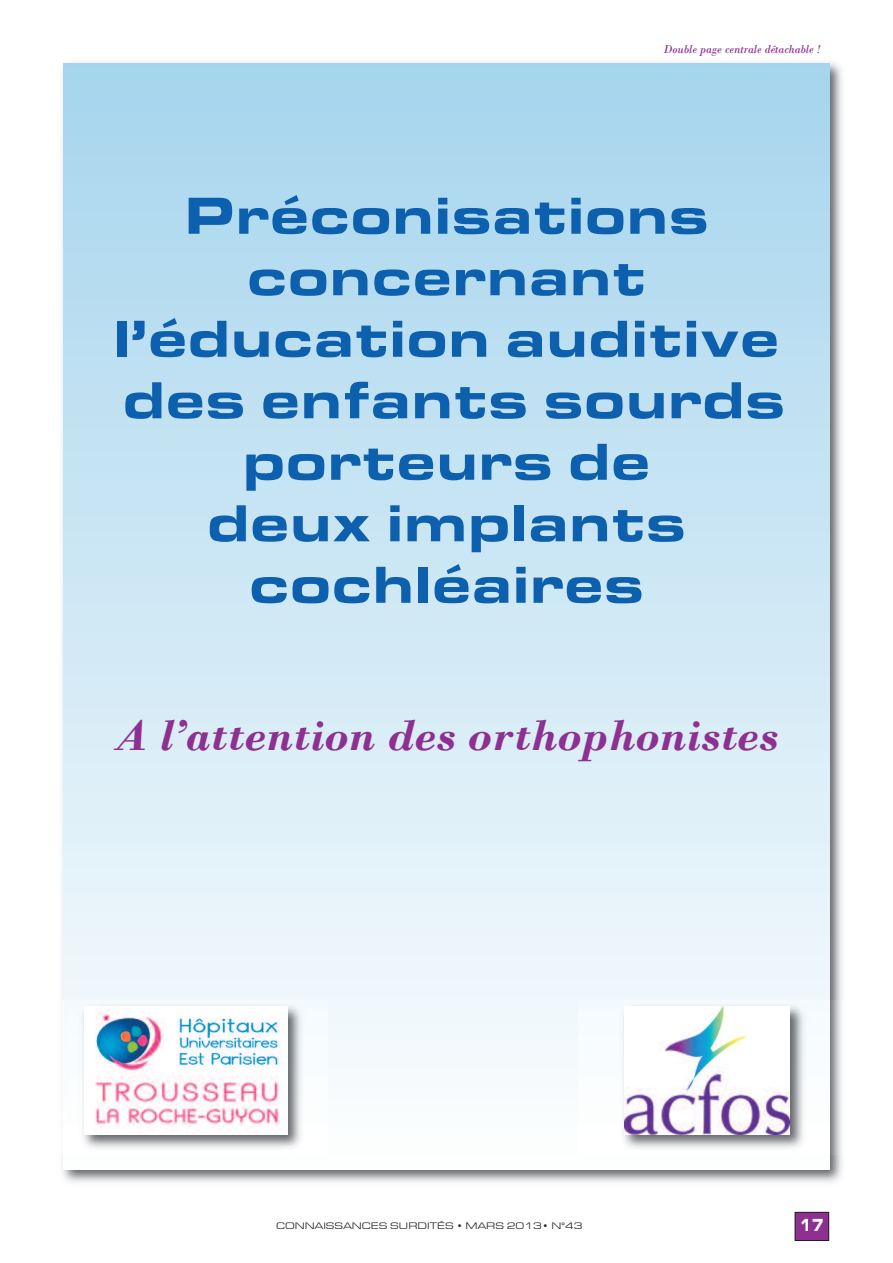
<style>
.page{position:relative;width:893px;height:1263px;background:#fff}
.page>*{position:absolute;margin:0;border:0;box-sizing:border-box;transform-origin:0 0}
.t1{font:54px/61.5px "Eurostar Black Extended";color:#0d60ae;text-align:center}
.t2{font:italic 700 45px "Bodoni";color:#8d3092}
.t3{font:18px "Eurostar Black Extended";color:#fff;scale:.7 1}
.t4{font:italic 12px "Bodoni";color:#8d3092}
.t5{font:9.75px "Eurostar Regular Extended";color:#231f20}
</style>
<div class="page">
<div style="left:795px;top:1212px;width:34px;height:28px;background:#8d3092"></div>
<div style="left:795px;top:1212px;width:34px;height:29px;border:1px solid #231f20"></div>
<img style="left:62px;top:62px;width:780px;height:1120px">
<div style="left:64px;top:64px;width:765px;height:1105px;background:linear-gradient(to bottom,#a5d4ed,#fdfefe)"></div>
<img style="left:62px;top:1000px;width:265px;height:154px">
<img style="left:84px;top:1007px;width:203px;height:128px">
<img style="left:579px;top:1000px;width:263px;height:154px">
<img style="left:625px;top:1007px;width:165px;height:128px">
<p class="t4" style="left:663px;top:42px;width:159px">Double page centrale détachable !</p>
<p class="t1" style="left:113px;top:183px;width:673px">Préconisations concernant l’éducation auditive des enfants sourds porteurs de<br>deux implants cochléaires</p>
<p class="t2" style="left:115px;top:709px;width:665px">A l’attention des orthophonistes</p>
<p class="t5" style="left:276px;top:1219px;width:308px">CONNAISSANCES SURDITÉS • MARS 2013• N°43</p>
<p class="t3" style="left:800px;top:1214px;width:36px">17</p>
</div>
